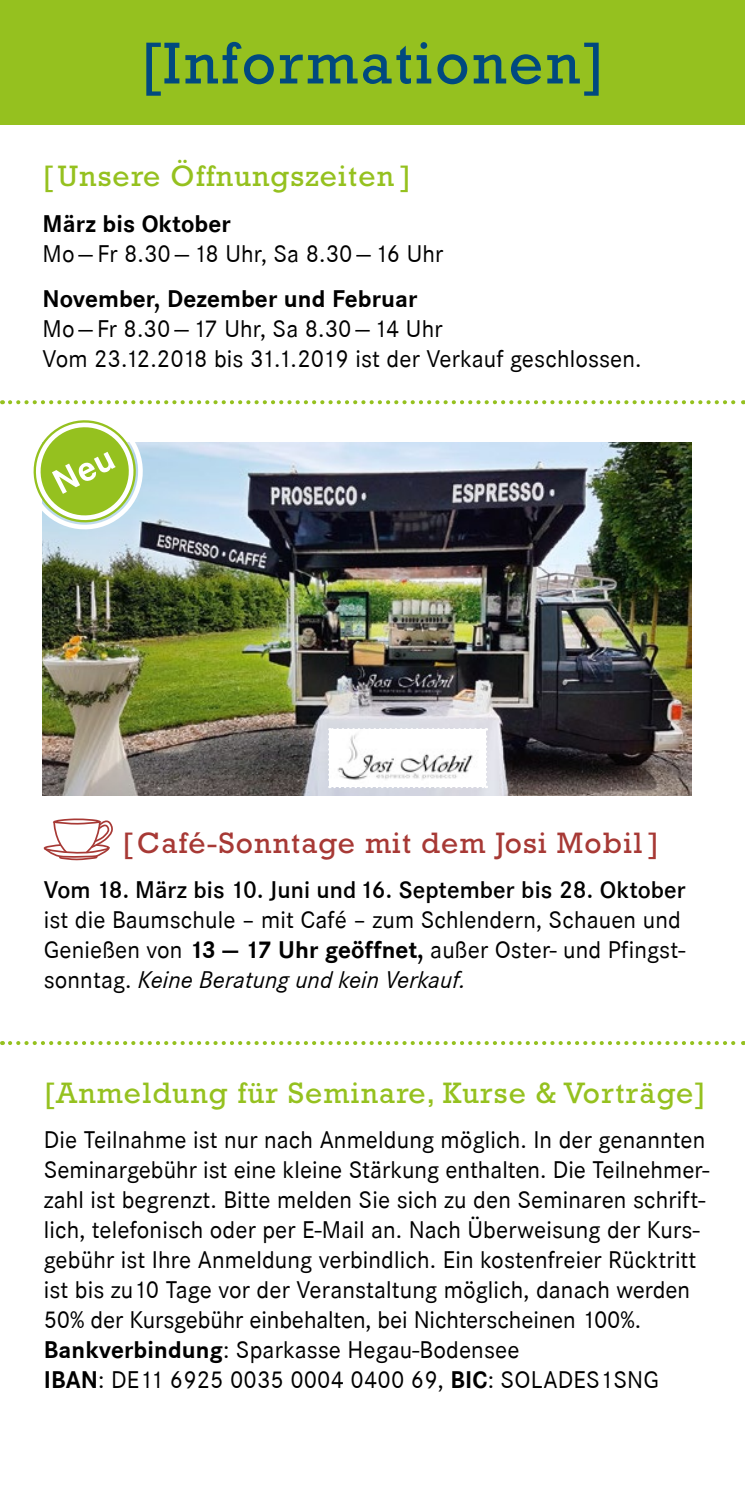
<style>
.page{position:relative;width:745px;height:1489px;background:#fff}
.page>*{position:absolute;margin:0;border:0;box-sizing:border-box;transform-origin:0 0}
.t1{font:60px "Rockwell";letter-spacing:.04em;color:#00497f}
.t2{font:30px "Rockwell";letter-spacing:.04em;color:#95c11f}
.t3{font:30px "Rockwell";letter-spacing:.04em;color:#a73935}
.t4{font:25px/30px "Corporate S";letter-spacing:.005em;color:#000}
.t5{font:600 25px "Corporate S";letter-spacing:.005em;color:#000}
.t6{font:700 25px "Corporate S";letter-spacing:.005em;color:#000}
.s1{font-weight:700}
.s2{font-style:italic}
</style>
<div class="page">
<div style="left:0;top:0;width:744px;height:124px;background:#95c11f"></div>
<img style="left:43px;top:535px;width:648px;height:260px">
<svg style="left:328px;top:728px;width:159px;height:60px"></svg>
<svg style="left:10px;top:1041px;width:733px;height:3px"></svg>
<svg style="left:10px;top:400px;width:733px;height:135px"></svg>
<svg style="left:43px;top:818px;width:70px;height:43px"></svg>
<h1 class="t1" style="left:140px;top:28px;width:466px">[Informationen]</h1>
<p class="t2" style="left:43px;top:159px;width:370px">[ Unsere Öffnungszeiten ]</p>
<p class="t6" style="left:43px;top:209px;width:190px">März bis Oktober</p>
<p class="t4" style="left:43px;top:238px;width:402px">Mo — Fr 8.30 — 18 Uhr, Sa 8.30 — 16 Uhr</p>
<p class="t6" style="left:43px;top:284px;width:376px">November, Dezember und Februar</p>
<p class="t4" style="left:43px;top:313px;width:600px">Mo — Fr 8.30 — 17 Uhr, Sa 8.30 — 14 Uhr<br>Vom 23.12.2018 bis 31.1.2019 ist der Verkauf geschlossen.</p>
<p class="t3" style="left:122px;top:825px;width:538px">[ Café-Sonntage mit dem Josi Mobil ]</p>
<p class="t5" style="left:44px;top:875px;width:643px">Vom 18. März bis 10. Juni und 16. September bis 28. Oktober</p>
<p class="t4" style="left:44px;top:904px;width:642px">ist die Baumschule – mit Café – zum Schlendern, Schauen und<br>Genießen von <span class="s1">13 — 17 Uhr geöffnet,</span> außer Oster- und Pfingst&shy;sonntag. <span class="s2">Keine Beratung und kein Verkauf.</span></p>
<p class="t2" style="left:44px;top:1074px;width:663px">[Anmeldung für Seminare, Kurse &amp; Vorträge]</p>
<p class="t4" style="left:44px;top:1124px;width:666px">Die Teilnahme ist nur nach Anmeldung möglich. In der genannten Seminargebühr ist eine kleine Stärkung enthalten. Die Teilnehmer&shy;zahl ist begrenzt. Bitte melden Sie sich zu den Seminaren schrift&shy;lich, telefonisch oder per E-Mail an. Nach Überweisung der Kurs&shy;gebühr ist Ihre Anmeldung verbindlich. Ein kostenfreier Rücktritt ist bis zu10 Tage vor der Veranstaltung möglich, danach werden 50% der Kursgebühr einbehalten, bei Nichterscheinen 100%.<br><span class="s1">Bankverbindung</span>: Sparkasse Hegau-Bodensee<br><span class="s1">IBAN</span>: DE11 6925 0035 0004 0400 69, <span class="s1">BIC</span>: SOLADES1SNG</p>
</div>
